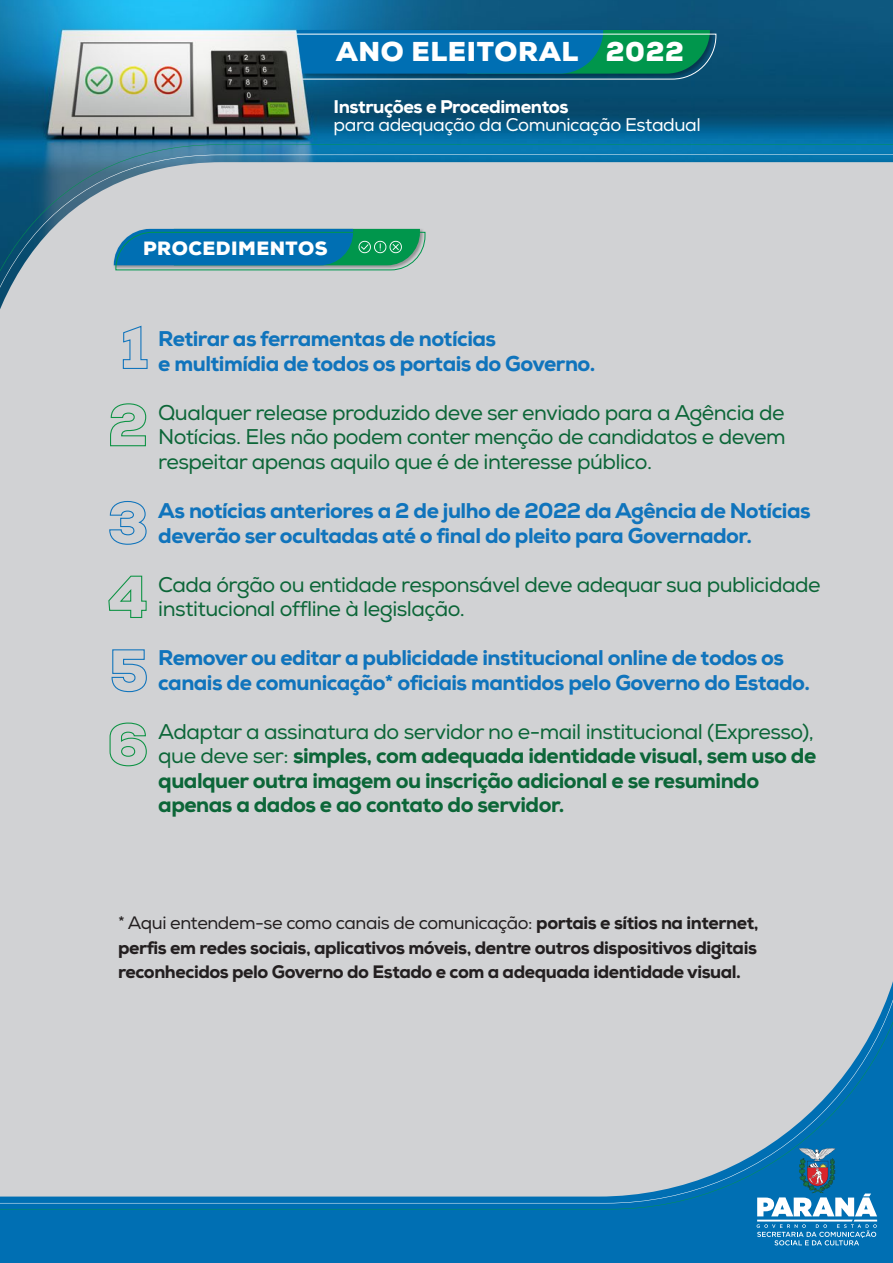
<style>
.page{position:relative;width:893px;height:1263px;background:#fff}
.page>*{position:absolute;margin:0;border:0;box-sizing:border-box;transform-origin:0 0}
.t1{font:900 27.3px "Nexa";letter-spacing:.025em;color:#fff}
.t2{font:800 21.3px/24.6px "Nexa";letter-spacing:-.025em;color:#1074bc}
.t3{font:21.3px/24.6px "Nexa";letter-spacing:-.025em;color:#0c6638;text-align:justify}
.t4{font:800 21.3px/24.6px "Nexa";letter-spacing:-.025em;color:#0c6638}
.t5{font:900 19.2px "Nexa";letter-spacing:.025em;color:#fff}
.t6{font:18.3px "Nexa";letter-spacing:-.025em;color:#fff}
.t7{font:800 18.3px "Nexa";letter-spacing:-.025em;color:#fff}
.t8{font:800 18px/24.6px "Nexa";letter-spacing:-.025em;color:#231f20;text-align:justify}
.s1{font-weight:400}
</style>
<div class="page">
<img style="left:0;top:0;width:691px;height:144px">
<img style="left:691px;top:0;width:202px;height:144px">
<div style="left:0;top:424px;width:893px;height:839px;background:#006fb3"></div>
<img style="left:294px;top:27px;width:423px;height:54px">
<svg style="left:296px;top:30px;width:420px;height:49px;background:#0b7895"></svg>
<div style="left:0;top:154px;width:893px;height:1049px;background:#d1d2d4"></div>
<svg style="left:757px;top:1148px;width:120px;height:97px"></svg>
<svg style="left:122px;top:325px;width:26px;height:44px"></svg>
<svg style="left:109px;top:403px;width:38px;height:44px;background:#b4c8be"></svg>
<svg style="left:109px;top:500px;width:38px;height:45px;background:#b6c4d0"></svg>
<svg style="left:108px;top:575px;width:39px;height:43px;background:#bacac3"></svg>
<svg style="left:111px;top:649px;width:36px;height:44px;background:#b3c3d0"></svg>
<svg style="left:109px;top:722px;width:38px;height:45px;background:#b5c9bf"></svg>
<img style="left:112px;top:227px;width:313px;height:44px">
<svg style="left:114px;top:229px;width:311px;height:41px;background:#1e849e"></svg>
<p class="t1" style="left:336px;top:34px;width:350px">ANO ELEITORAL 2022</p>
<p class="t7" style="left:334px;top:95px;width:237px">Instruções e Procedimentos</p>
<p class="t6" style="left:334px;top:113px;width:369px">para adequação da Comunicação Estadual</p>
<p class="t5" style="left:143px;top:236px;width:186px">PROCEDIMENTOS</p>
<p class="t2" style="left:158px;top:327px;width:439px">Retirar as ferramentas de notícias<br>e multimídia de todos os portais do Governo.</p>
<p class="t3" style="left:158px;top:401px;width:629px">Qualquer release produzido deve ser enviado para a Agência de Notícias. Eles não podem conter menção de candidatos e devem respeitar apenas aquilo que é de interesse público.</p>
<p class="t2" style="left:158px;top:498px;width:654px">As notícias anteriores a 2 de julho de 2022 da Agência de Notícias deverão ser ocultadas até o final do pleito para Governador.</p>
<p class="t3" style="left:158px;top:572px;width:664px">Cada órgão ou entidade responsável deve adequar sua publicidade institucional offline à legislação.</p>
<p class="t2" style="left:158px;top:646px;width:653px">Remover ou editar a publicidade institucional online de todos os canais de comunicação* oficiais mantidos pelo Governo do Estado.</p>
<p class="t4" style="left:158px;top:719px;width:659px"><span class="s1">Adaptar a assinatura do servidor no e-mail institucional (Expresso), que deve ser:</span> simples, com adequada identidade visual, sem uso de qualquer outra imagem ou inscrição adicional e se resumindo apenas a dados e ao contato do servidor.</p>
<p class="t8" style="left:118px;top:911px;width:642px"><span class="s1">* Aqui entendem-se como canais de comunicação:</span> portais e sítios na internet, perfis em redes sociais, aplicativos móveis, dentre outros dispositivos digitais reconhecidos pelo Governo do Estado e com a adequada identidade visual.</p>
</div>
